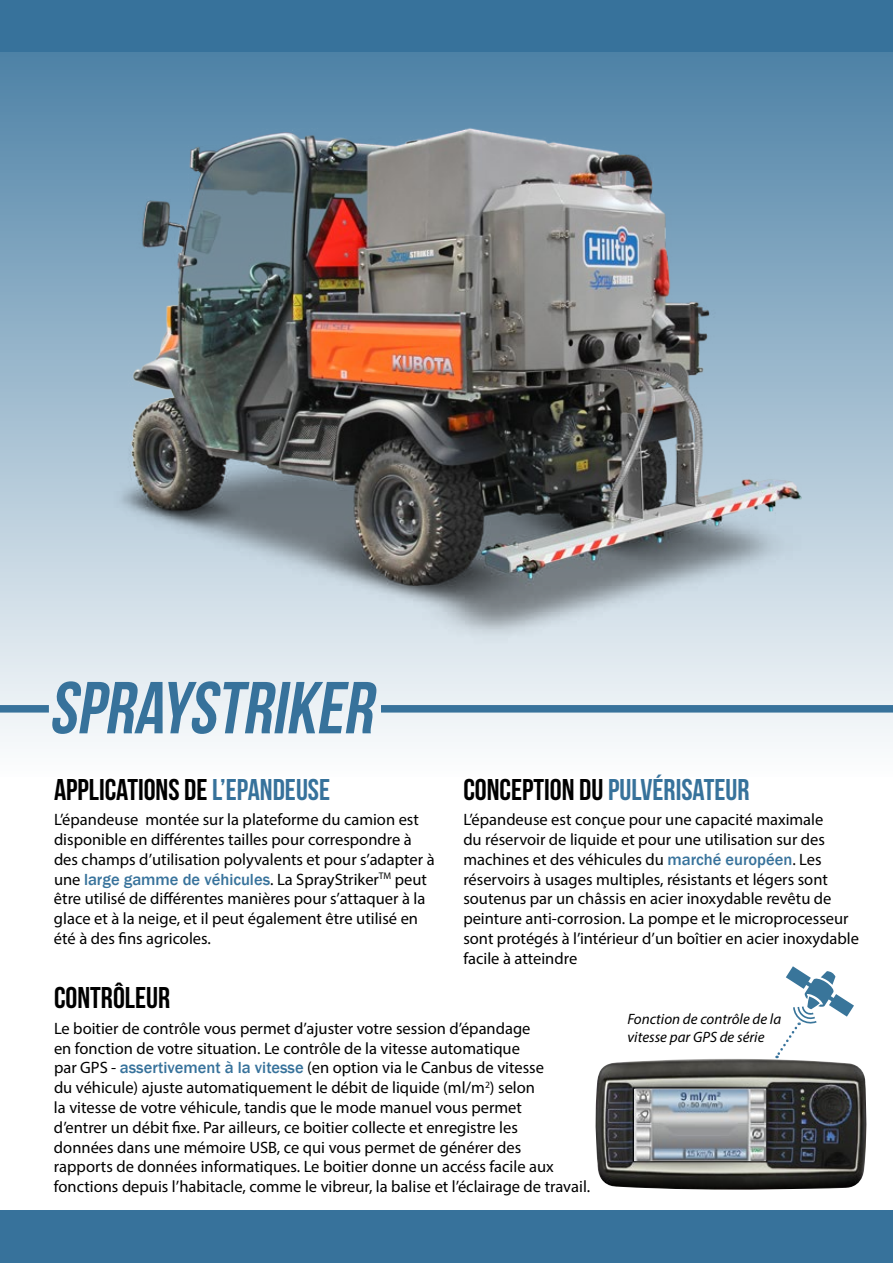
<style>
.page{position:relative;width:893px;height:1263px;background:#fff}
.page>*{position:absolute;margin:0;border:0;box-sizing:border-box;transform-origin:0 0}
.t1{font:italic 73.35px "Bebas Neue";color:#37729b}
.t2{font:30px "Bebas Neue";color:#000}
.t3{font:30px "Bebas Neue";color:#37729b}
.t4{font:16.5px/19.8px "Myriad Pro";color:#000}
.t5{font:italic 15px/18px "Myriad Pro";color:#000}
.s1{color:#37729b}
.s2{font-family:"Franklin Gothic";font-weight:500;color:#37729b}
.s3{color:#000}
</style>
<div class="page">
<div style="left:0;top:0;width:893px;height:777px;background:linear-gradient(to bottom,#4179a0,#fcfdfd)"></div>
<img style="left:595px;top:1059px;width:272px;height:131px">
<img style="left:635px;top:1089px;width:130px;height:71px">
<div style="left:381px;top:705px;width:512px;height:7px;background:#37729b"></div>
<div style="left:0;top:705px;width:49px;height:7px;background:#37729b"></div>
<div style="left:0;top:1210px;width:893px;height:53px;background:#37729b"></div>
<div style="left:0;top:0;width:893px;height:52px;background:#37729b"></div>
<img style="left:0;top:52px;width:867px;height:612px">
<svg style="left:775px;top:966px;width:79px;height:92px"></svg>
<h1 class="t1" style="left:49px;top:668px;width:337px">SPRAYSTRIKER</h1>
<h2 class="t2" style="left:54px;top:773px;width:276px">APPLICATIONS De <span class="s1">L’EPANDEUSE</span></h2>
<p class="t4" style="left:54px;top:809px;width:382px">L’épandeuse montée sur la plateforme du camion est disponible en différentes tailles pour correspondre à des champs d’utilisation polyvalents et pour s’adapter à une <span class="s2">large gamme de véhicules</span>. La SprayStriker<sup>TM</sup> peut être utilisé de différentes manières pour s’attaquer à la glace et à la neige, et il peut également être utilisé en été à des fins agricoles.</p>
<h2 class="t3" style="left:463px;top:773px;width:286px"><span class="s3">CONCEPTION DU</span> PULVÉRISATEUR</h2>
<p class="t4" style="left:463px;top:809px;width:397px">L’épandeuse est conçue pour une capacité maximale<br>du réservoir de liquide et pour une utilisation sur des machines et des véhicules du <span class="s2">marché européen</span>. Les réservoirs à usages multiples, résistants et légers sont soutenus par un châssis en acier inoxydable revêtu de peinture anti-corrosion. La pompe et le microprocesseur sont protégés à l’intérieur d’un boîtier en acier inoxydable facile à atteindre</p>
<h2 class="t2" style="left:54px;top:981px;width:116px">CONTRÔLEUR</h2>
<p class="t4" style="left:54px;top:1018px;width:538px">Le boitier de contrôle vous permet d’ajuster votre session d’épandage<br>en fonction de votre situation. Le contrôle de la vitesse automatique<br>par GPS - <span class="s2">assertivement à la vitesse</span> (en option via le Canbus de vitesse<br>du véhicule) ajuste automatiquement le débit de liquide (ml/m<sup>2</sup>) selon<br>la vitesse de votre véhicule, tandis que le mode manuel vous permet<br>d’entrer un débit fixe. Par ailleurs, ce boitier collecte et enregistre les<br>données dans une mémoire USB, ce qui vous permet de générer des<br>rapports de données informatiques. Le boitier donne un accéss facile aux fonctions depuis l’habitacle, comme le vibreur, la balise et l’éclairage de travail.</p>
<p class="t5" style="left:627px;top:1009px;width:155px">Fonction de contrôle de la vitesse par GPS de série</p>
</div>
